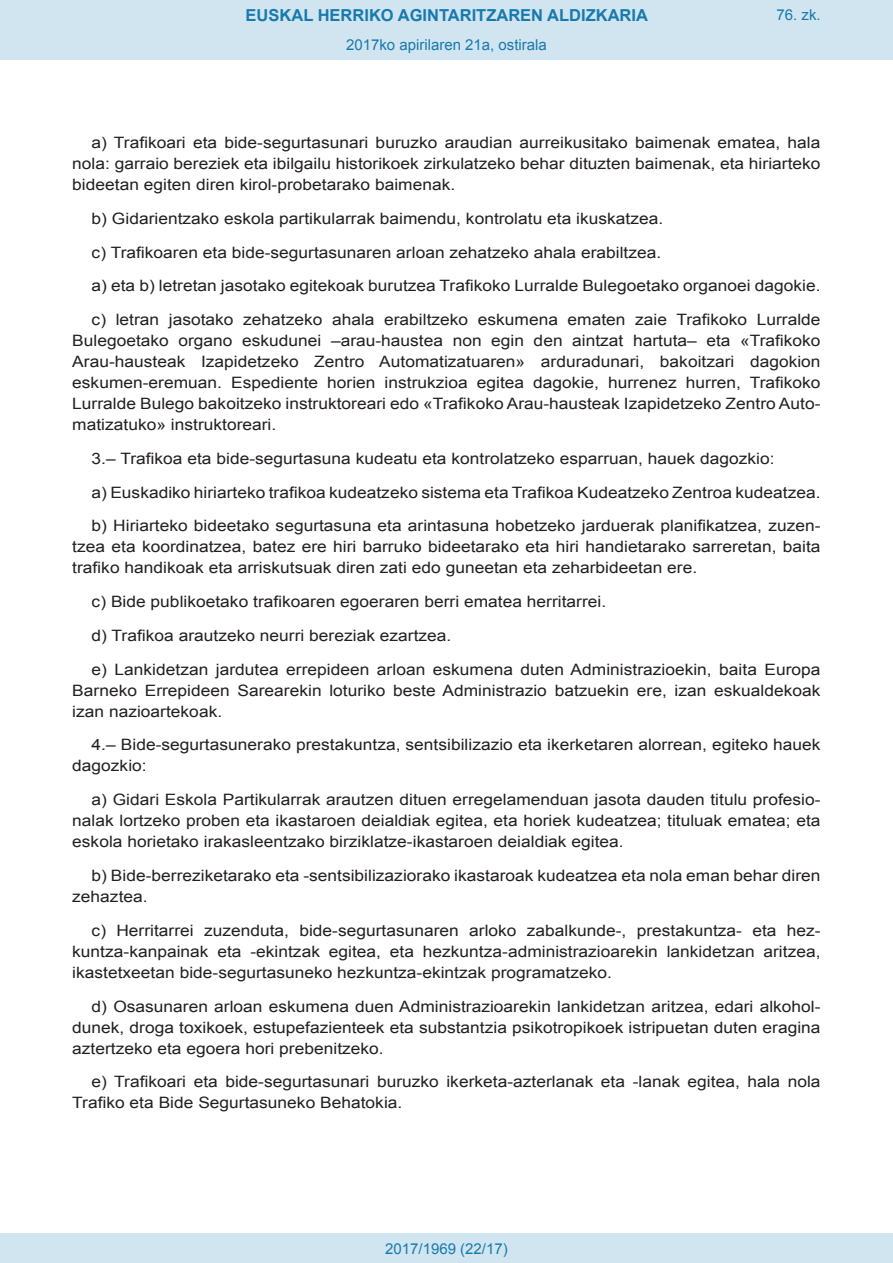
<style>
.page{position:relative;width:893px;height:1263px;background:#fff}
.page>*{position:absolute;margin:0;border:0;box-sizing:border-box;transform-origin:0 0}
.t1{font:700 16.5px "Arial";color:#1879ad}
.BOPVDetalle{font:15.6px/21px "Arial";color:#231f20;text-align:justify;scale:1.11 1}
.Paginacion_Centro{font:15px "Arial";color:#1879ad}
</style>
<div class="page">
<div style="left:0;top:0;width:893px;height:60px;background:#d0e5f0"></div>
<div style="left:0;top:1233px;width:893px;height:30px;background:#d0e5f0"></div>
<p class="t1" style="left:246px;top:4px;width:404px">EUSKAL HERRIKO AGINTARITZAREN ALDIZKARIA</p>
<p class="Paginacion_Centro" style="left:346px;top:35px;width:202px">2017ko apirilaren 21a, ostirala</p>
<p class="Paginacion_Centro" style="left:776px;top:5px;width:46px">76. zk.</p>
<p class="BOPVDetalle" style="left:72px;top:132px;width:676px;text-indent:19px">a) Trafikoari eta bide-segurtasunari buruzko araudian aurreikusitako baimenak ematea, hala nola: garraio bereziek eta ibilgailu historikoek zirkulatzeko behar dituzten baimenak, eta hiriarteko bideetan egiten diren kirol-probetarako baimenak.</p>
<p class="BOPVDetalle" style="left:92px;top:208px;width:516px">b) Gidarientzako eskola partikularrak baimendu, kontrolatu eta ikuskatzea.</p>
<p class="BOPVDetalle" style="left:92px;top:242px;width:515px">c) Trafikoaren eta bide-segurtasunaren arloan zehatzeko ahala erabiltzea.</p>
<p class="BOPVDetalle" style="left:92px;top:276px;width:658px">a) eta b) letretan jasotako egitekoak burutzea Trafikoko Lurralde Bulegoetako organoei dagokie.</p>
<p class="BOPVDetalle" style="left:72px;top:309px;width:676px;text-indent:19px">c) letran jasotako zehatzeko ahala erabiltzeko eskumena ematen zaie Trafikoko Lurralde Bulegoetako organo eskudunei –arau-haustea non egin den aintzat hartuta– eta «Trafikoko Arau-hausteak Izapidetzeko Zentro Automatizatuaren» arduradunari, bakoitzari dagokion eskumen-eremuan. Espediente horien instrukzioa egitea dagokie, hurrenez hurren, Trafikoko Lurralde Bulego bakoitzeko instruktoreari edo «Trafikoko Arau-hausteak Izapidetzeko Zentro Auto&shy;matizatuko» instruktoreari.</p>
<p class="BOPVDetalle" style="left:92px;top:448px;width:617px">3.– Trafikoa eta bide-segurtasuna kudeatu eta kontrolatzeko esparruan, hauek dagozkio:</p>
<p class="BOPVDetalle" style="left:92px;top:482px;width:658px">a) Euskadiko hiriarteko trafikoa kudeatzeko sistema eta Trafikoa Kudeatzeko Zentroa kudeatzea.</p>
<p class="BOPVDetalle" style="left:72px;top:516px;width:676px;text-indent:19px">b) Hiriarteko bideetako segurtasuna eta arintasuna hobetzeko jarduerak planifikatzea, zuzen&shy;tzea eta koordinatzea, batez ere hiri barruko bideetarako eta hiri handietarako sarreretan, baita trafiko handikoak eta arriskutsuak diren zati edo guneetan eta zeharbideetan ere.</p>
<p class="BOPVDetalle" style="left:92px;top:591px;width:465px">c) Bide publikoetako trafikoaren egoeraren berri ematea herritarrei.</p>
<p class="BOPVDetalle" style="left:92px;top:625px;width:326px">d) Trafikoa arautzeko neurri bereziak ezartzea.</p>
<p class="BOPVDetalle" style="left:72px;top:659px;width:676px;text-indent:19px">e) Lankidetzan jardutea errepideen arloan eskumena duten Administrazioekin, baita Europa Barneko Errepideen Sarearekin loturiko beste Administrazio batzuekin ere, izan eskualdekoak izan nazioartekoak.</p>
<p class="BOPVDetalle" style="left:72px;top:735px;width:676px;text-indent:19px">4.– Bide-segurtasunerako prestakuntza, sentsibilizazio eta ikerketaren alorrean, egiteko hauek dagozkio:</p>
<p class="BOPVDetalle" style="left:72px;top:789px;width:676px;text-indent:19px">a) Gidari Eskola Partikularrak arautzen dituen erregelamenduan jasota dauden titulu profesio&shy;nalak lortzeko proben eta ikastaroen deialdiak egitea, eta horiek kudeatzea; tituluak ematea; eta eskola horietako irakasleentzako birziklatze-ikastaroen deialdiak egitea.</p>
<p class="BOPVDetalle" style="left:72px;top:865px;width:676px;text-indent:19px">b) Bide-berreziketarako eta -sentsibilizaziorako ikastaroak kudeatzea eta nola eman behar diren zehaztea.</p>
<p class="BOPVDetalle" style="left:72px;top:920px;width:676px;text-indent:19px">c) Herritarrei zuzenduta, bide-segurtasunaren arloko zabalkunde-, prestakuntza- eta hez&shy;kuntza-kanpainak eta -ekintzak egitea, eta hezkuntza-administrazioarekin lankidetzan aritzea, ikastetxeetan bide-segurtasuneko hezkuntza-ekintzak programatzeko.</p>
<p class="BOPVDetalle" style="left:72px;top:996px;width:676px;text-indent:19px">d) Osasunaren arloan eskumena duen Administrazioarekin lankidetzan aritzea, edari alkohol&shy;dunek, droga toxikoek, estupefazienteek eta substantzia psikotropikoek istripuetan duten eragina aztertzeko eta egoera hori prebenitzeko.</p>
<p class="BOPVDetalle" style="left:72px;top:1071px;width:676px;text-indent:19px">e) Trafikoari eta bide-segurtasunari buruzko ikerketa-azterlanak eta -lanak egitea, hala nola<br>Trafiko eta Bide Segurtasuneko Behatokia.</p>
<p class="Paginacion_Centro" style="left:385px;top:1238px;width:124px">2017/1969 (22/17)</p>
</div>
